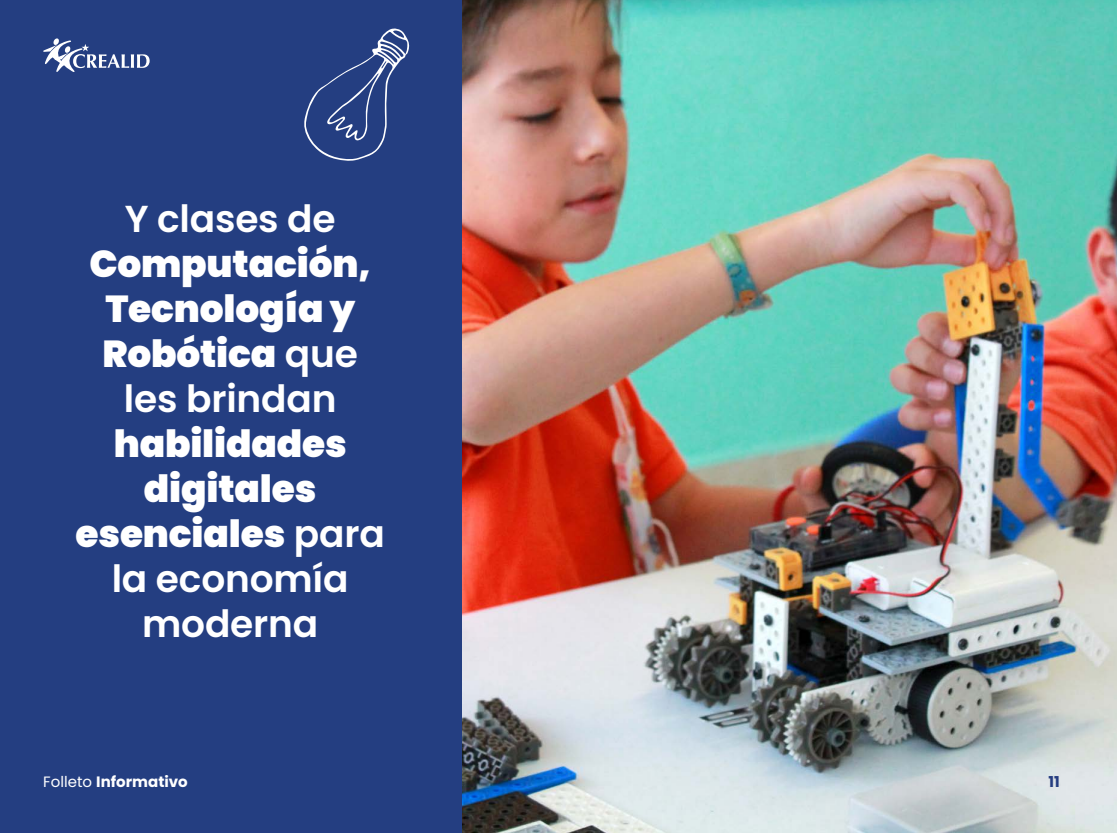
<style>
.page{position:relative;width:1117px;height:833px;background:#fff}
.page>*{position:absolute;margin:0;border:0;box-sizing:border-box;transform-origin:0 0}
.t1{font:900 37.5px/45px "Poppins";letter-spacing:-.005em;color:#fff;text-align:center}
.t2{font:600 37.5px "Poppins";letter-spacing:-.005em;color:#fff}
.t3{font:700 15px "Poppins";color:#fff}
.t4{font:700 15px "Poppins";color:#253d80}
.s1{font-weight:600}
.s2{font-weight:400}
</style>
<div class="page">
<img style="left:461px;top:0;width:655px;height:833px">
<div style="left:0;top:0;width:461px;height:833px;background:#243e81"></div>
<svg style="left:43px;top:38px;width:107px;height:34px"></svg>
<svg style="left:304px;top:28px;width:106px;height:133px"></svg>
<p class="t2" style="left:125px;top:197px;width:212px">Y clases de</p>
<p class="t1" style="left:89px;top:242px;width:283px">Computación,<br>Tecnología y<br>Robótica <span class="s1">que les brindan</span></p>
<p class="t1" style="left:76px;top:422px;width:311px">habilidades digitales esenciales <span class="s1">para la economía moderna</span></p>
<p class="t3" style="left:43px;top:773px;width:146px"><span class="s2">Folleto</span> Informativo</p>
<p class="t4" style="left:1048px;top:773px;width:13px">11</p>
</div>
